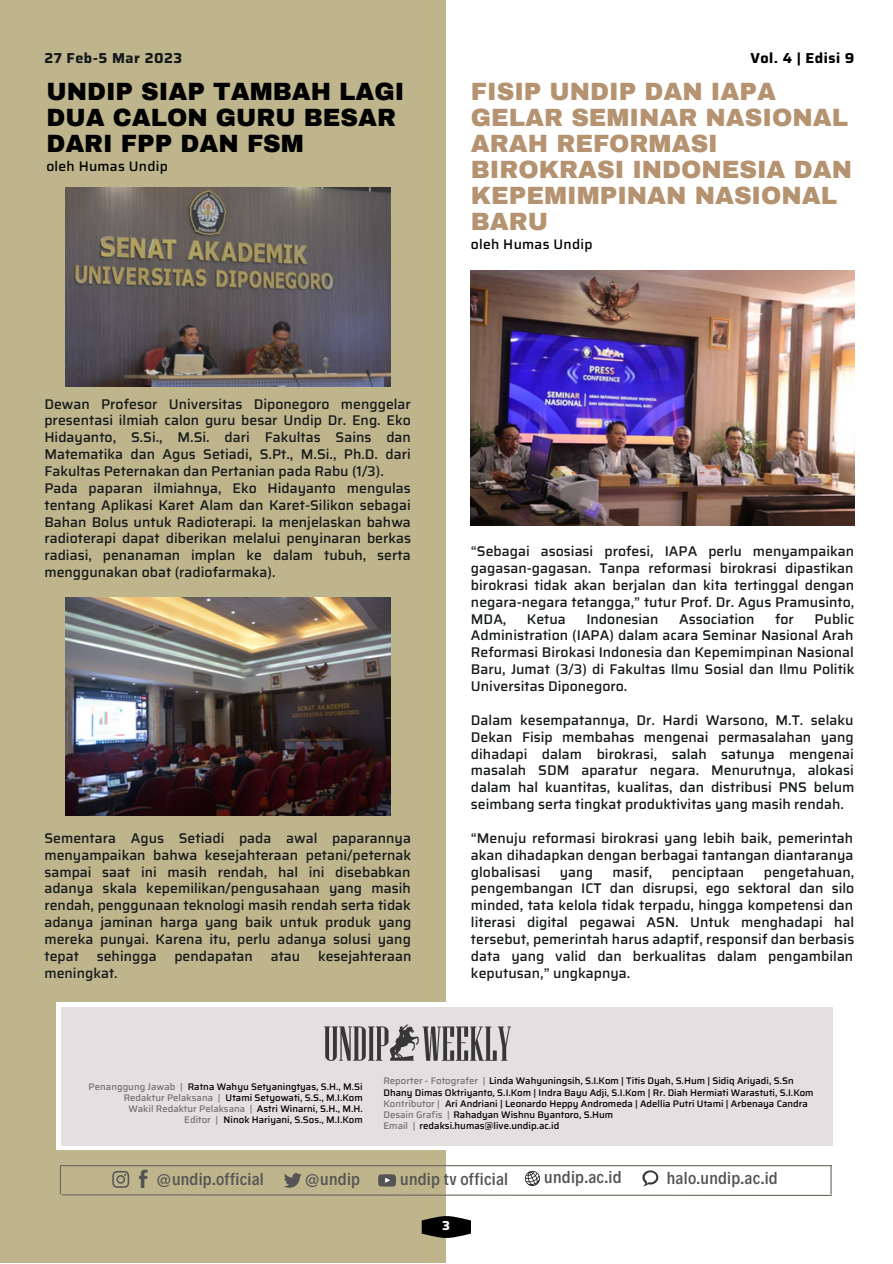
<style>
.page{position:relative;width:893px;height:1264px;background:#fff}
.page>*{position:absolute;margin:0;border:0;box-sizing:border-box;transform-origin:0 0}
.t1{font:900 24.45px/25.8px "Archivo";color:#b59370}
.t2{font:900 24.45px/25.8px "Archivo";color:#000}
.t3{font:500 17.55px "Decalotype";letter-spacing:.015em;color:#545454}
.t4{font:700 14.4px "Saira";letter-spacing:.035em;color:#16191b}
.t5{font:700 14.4px "Saira";letter-spacing:.035em;color:#000}
.t6{font:500 14.1px/16.8px "Saira";color:#16191b;text-align:justify}
.t7{font:500 13.8px "Saira";letter-spacing:.02em;color:#000}
.t8{font:700 13.05px "Saira";color:#fff}
.t9{font:500 9.6px "Saira";color:#000}
.t10{font:500 9.6px "Saira";color:#737373}
.s1{color:#000}
.s2{color:#737373}
</style>
<div class="page">
<div style="left:0;top:0;width:445px;height:1262px;background:#beb58c"></div>
<svg style="left:421px;top:1215px;width:50px;height:22px"></svg>
<img style="left:66px;top:188px;width:324px;height:199px">
<img style="left:66px;top:598px;width:324px;height:217px">
<img style="left:471px;top:270px;width:383px;height:255px">
<div style="left:56px;top:1002px;width:781px;height:148px;background:#fff"></div>
<div style="left:61px;top:1007px;width:771px;height:138px;background:#e4e0e1"></div>
<img style="left:324px;top:1024px;width:187px;height:36px">
<svg style="left:60px;top:1165px;width:772px;height:31px"></svg>
<img style="left:642px;top:1170px;width:16px;height:16px">
<p class="t4" style="left:44px;top:46px;width:139px">27 Feb-5 Mar 2023</p>
<p class="t5" style="left:750px;top:46px;width:105px">Vol. 4 | Edisi 9</p>
<p class="t2" style="left:46px;top:79px;width:359px">UNDIP SIAP TAMBAH LAGI<br>DUA CALON GURU BESAR<br>DARI FPP DAN FSM</p>
<p class="t7" style="left:46px;top:155px;width:123px">oleh Humas Undip</p>
<p class="t6" style="left:44px;top:395px;width:368px">Dewan Profesor Universitas Diponegoro menggelar presentasi ilmiah calon guru besar Undip Dr. Eng. Eko Hidayanto, S.Si., M.Si. dari Fakultas Sains dan Matematika dan Agus Setiadi, S.Pt., M.Si., Ph.D. dari Fakultas Peternakan dan Pertanian pada Rabu (1/3).</p>
<p class="t6" style="left:44px;top:479px;width:368px">Pada paparan ilmiahnya, Eko Hidayanto mengulas tentang Aplikasi Karet Alam dan Karet-Silikon sebagai Bahan Bolus untuk Radioterapi. Ia menjelaskan bahwa radioterapi dapat diberikan melalui penyinaran berkas radiasi, penanaman implan ke dalam tubuh, serta menggunakan obat (radiofarmaka).</p>
<p class="t6" style="left:44px;top:829px;width:368px">Sementara Agus Setiadi pada awal paparannya menyampaikan bahwa kesejahteraan petani/peternak sampai saat ini masih rendah, hal ini disebabkan adanya skala kepemilikan/pengusahaan yang masih rendah, penggunaan teknologi masih rendah serta tidak adanya jaminan harga yang baik untuk produk yang mereka punyai. Karena itu, perlu adanya solusi yang tepat</p>
<p class="t6" style="left:97px;top:947px;width:61px">sehingga</p>
<p class="t6" style="left:174px;top:947px;width:80px">pendapatan</p>
<p class="t6" style="left:271px;top:947px;width:31px">atau</p>
<p class="t6" style="left:318px;top:947px;width:95px">kesejahteraan</p>
<p class="t6" style="left:44px;top:964px;width:75px">meningkat.</p>
<p class="t1" style="left:471px;top:79px;width:382px">FISIP UNDIP DAN IAPA<br>GELAR SEMINAR NASIONAL<br>ARAH REFORMASI<br>BIROKRASI INDONESIA DAN<br>KEPEMIMPINAN NASIONAL<br>BARU</p>
<p class="t7" style="left:471px;top:233px;width:123px">oleh Humas Undip</p>
<p class="t6" style="left:471px;top:542px;width:385px">“Sebagai asosiasi profesi, IAPA perlu menyampaikan gagasan-gagasan. Tanpa reformasi birokrasi dipastikan birokrasi tidak akan berjalan dan kita tertinggal dengan negara-negara tetangga,” tutur Prof. Dr. Agus Pramusinto, MDA,</p>
<p class="t6" style="left:471px;top:610px;width:385px;text-indent:343px">Public Administration (IAPA) dalam acara Seminar Nasional Arah Reformasi Birokasi Indonesia dan Kepemimpinan Nasional Baru, Jumat (3/3) di Fakultas Ilmu Sosial dan Ilmu Politik Universitas Diponegoro.</p>
<p class="t6" style="left:471px;top:711px;width:385px">Dalam kesempatannya, Dr. Hardi Warsono, M.T. selaku Dekan Fisip membahas mengenai permasalahan yang dihadapi dalam birokrasi, salah satunya mengenai masalah SDM aparatur negara. Menurutnya, alokasi dalam hal kuantitas, kualitas, dan distribusi PNS belum seimbang serta tingkat produktivitas yang masih rendah.</p>
<p class="t6" style="left:471px;top:829px;width:384px">“Menuju reformasi birokrasi yang lebih baik, pemerintah akan dihadapkan dengan berbagai tantangan diantaranya globalisasi</p>
<p class="t6" style="left:527px;top:610px;width:40px">Ketua</p>
<p class="t6" style="left:586px;top:610px;width:74px">Indonesian</p>
<p class="t6" style="left:679px;top:610px;width:77px">Association</p>
<p class="t6" style="left:775px;top:610px;width:20px">for</p>
<p class="t6" style="left:471px;top:863px;width:385px;text-indent:293px">pengetahuan, pengembangan ICT dan disrupsi, ego sektoral dan silo minded, tata kelola tidak terpadu, hingga kompetensi dan literasi digital pegawai ASN. Untuk menghadapi hal tersebut, pemerintah harus adaptif, responsif dan berbasis data yang valid dan berkualitas dalam pengambilan keputusan,” ungkapnya.</p>
<p class="t6" style="left:560px;top:863px;width:35px">yang</p>
<p class="t6" style="left:612px;top:863px;width:41px">masif,</p>
<p class="t6" style="left:671px;top:863px;width:74px">penciptaan</p>
<p class="t10" style="left:89px;top:1078px;width:96px">Penanggung Jawab |</p>
<p class="t9" style="left:188px;top:1078px;width:176px">Ratna Wahyu Setyaningtyas, S.H., M.Si</p>
<p class="t10" style="left:124px;top:1090px;width:98px">Redaktur Pelaksana |</p>
<p class="t9" style="left:225px;top:1090px;width:139px">Utami Setyowati, S.S., M.I.Kom</p>
<p class="t10" style="left:128px;top:1101px;width:236px">Wakil Redaktur Pelaksana | <span class="s1">Astri Winarni, S.H., M.H.</span></p>
<p class="t10" style="left:184px;top:1112px;width:35px">Editor |</p>
<p class="t9" style="left:224px;top:1112px;width:140px">Ninok Hariyani, S.Sos., M.I.Kom</p>
<p class="t9" style="left:383px;top:1073px;width:412px"><span class="s2">Reporter - Fotografer |</span> Linda Wahyuningsih, S.I.Kom | Titis Dyah, S.Hum | Sidiq Ariyadi, S.Sn</p>
<p class="t9" style="left:383px;top:1106px;width:231px"><span class="s2">Desain Grafis |</span> Rahadyan Wishnu Byantoro, S.Hum</p>
<p class="t9" style="left:383px;top:1118px;width:177px"><span class="s2">Email |</span> redaksi.humas@live.undip.ac.id</p>
<p class="t9" style="left:383px;top:1084px;width:431px">Dhany Dimas Oktriyanto, S.I.Kom | Indra Bayu Adji, S.I.Kom | Rr. Diah Hermiati Warastuti, S.I.Kom</p>
<p class="t10" style="left:383px;top:1095px;width:58px">Kontributor |</p>
<p class="t9" style="left:445px;top:1095px;width:364px">Ari Andriani | Leonardo Heppy Andromeda | Adellia Putri Utami | Arbenaya Candra</p>
<p class="t3" style="left:156px;top:1167px;width:109px">@undip.official</p>
<p class="t3" style="left:304px;top:1167px;width:57px">@undip</p>
<p class="t3" style="left:400px;top:1167px;width:109px">undip tv official</p>
<p class="t3" style="left:544px;top:1165px;width:79px">undip.ac.id</p>
<p class="t3" style="left:666px;top:1166px;width:113px">halo.undip.ac.id</p>
<p class="t8" style="left:442px;top:1215px;width:9px">3</p>
</div>
